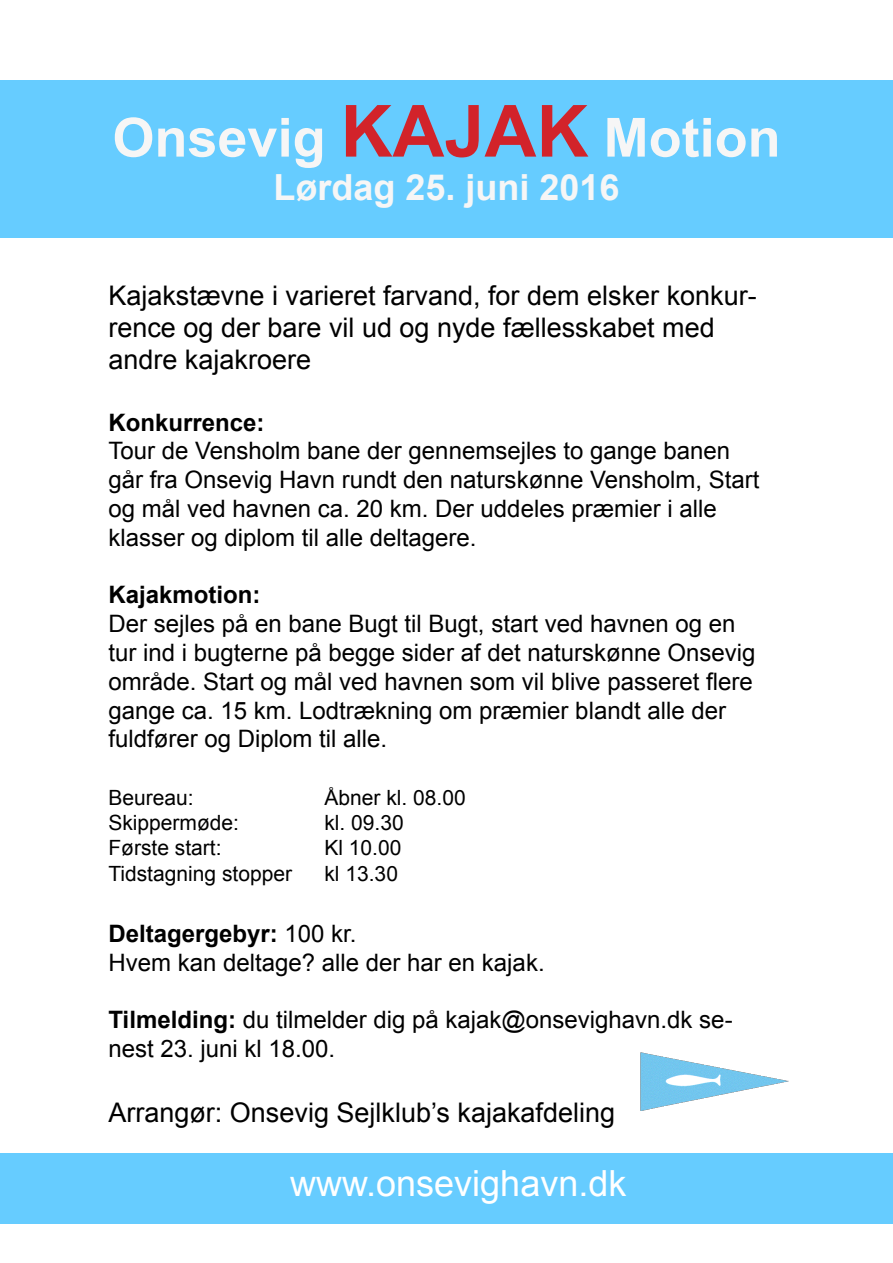
<style>
.page{position:relative;width:893px;height:1263px;background:#fff}
.page>*{position:absolute;margin:0;border:0;box-sizing:border-box;transform-origin:0 0}
.t1{font:700 54px "Arial";color:#f6f6f6}
.t2{font:36px "Arial";color:#fff}
.t3{font:700 36px "Arial";color:#f6f6f6}
.t4{font:27px/32.4px "Arial";color:#000}
.t5{font:24px/28.8px "Arial";color:#000}
.t6{font:700 24px "Arial";color:#000}
.t7{font:21px "Arial";color:#000}
.s1{font-size:72px;color:#d2232a}
.s2{font-weight:700}
</style>
<div class="page">
<div style="left:0;top:80px;width:893px;height:158px;background:#6cf"></div>
<div style="left:0;top:1153px;width:893px;height:70px;background:#6cf"></div>
<img style="left:640px;top:1052px;width:149px;height:59px">
<h1 class="t1" style="left:112px;top:102px;width:670px">Onsevig <span class="s1">KAJAK</span> Motion</h1>
<h2 class="t3" style="left:273px;top:163px;width:348px">Lørdag 25. juni 2016</h2>
<p class="t4" style="left:108px;top:279px;width:650px">Kajakstævne i varieret farvand, for dem elsker konkur&shy;rence og der bare vil ud og nyde fællesskabet med andre kajakroere</p>
<p class="t6" style="left:108px;top:406px;width:158px">Konkurrence:</p>
<p class="t5" style="left:108px;top:437px;width:653px">Tour de Vensholm bane der gennemsejles to gange banen går fra Onsevig Havn rundt den naturskønne Vensholm, Start og mål ved havnen ca. 20 km. Der uddeles præmier i alle klasser og diplom til alle deltagere.</p>
<p class="t6" style="left:108px;top:579px;width:154px">Kajakmotion:</p>
<p class="t5" style="left:108px;top:610px;width:649px">Der sejles på en bane Bugt til Bugt, start ved havnen og en tur ind i bugterne på begge sider af det naturskønne Onsevig område. Start og mål ved havnen som vil blive passeret flere gange ca. 15 km. Lodtrækning om præmier blandt alle der fuldfører og Diplom til alle.</p>
<p class="t7" style="left:108px;top:784px;width:87px">Beureau:</p>
<p class="t7" style="left:324px;top:784px;width:143px">Åbner kl. 08.00</p>
<p class="t7" style="left:108px;top:809px;width:132px">Skippermøde:</p>
<p class="t7" style="left:324px;top:809px;width:81px">kl. 09.30</p>
<p class="t7" style="left:108px;top:834px;width:115px">Første start:</p>
<p class="t7" style="left:324px;top:834px;width:79px">Kl 10.00</p>
<p class="t7" style="left:108px;top:859px;width:185px">Tidstagning stopper</p>
<p class="t7" style="left:324px;top:859px;width:75px">kl 13.30</p>
<p class="t5" style="left:108px;top:919px;width:438px"><span class="s2">Deltagergebyr:</span> 100 kr.<br>Hvem kan deltage? alle der har en kajak.</p>
<p class="t5" style="left:108px;top:1006px;width:626px"><span class="s2">Tilmelding:</span> du tilmelder dig på kajak@onsevighavn.dk se&shy;nest 23. juni kl 18.00.</p>
<p class="t4" style="left:108px;top:1096px;width:508px">Arrangør: Onsevig Sejlklub’s kajakafdeling</p>
<h2 class="t2" style="left:290px;top:1160px;width:338px">www.onsevighavn.dk</h2>
</div>
